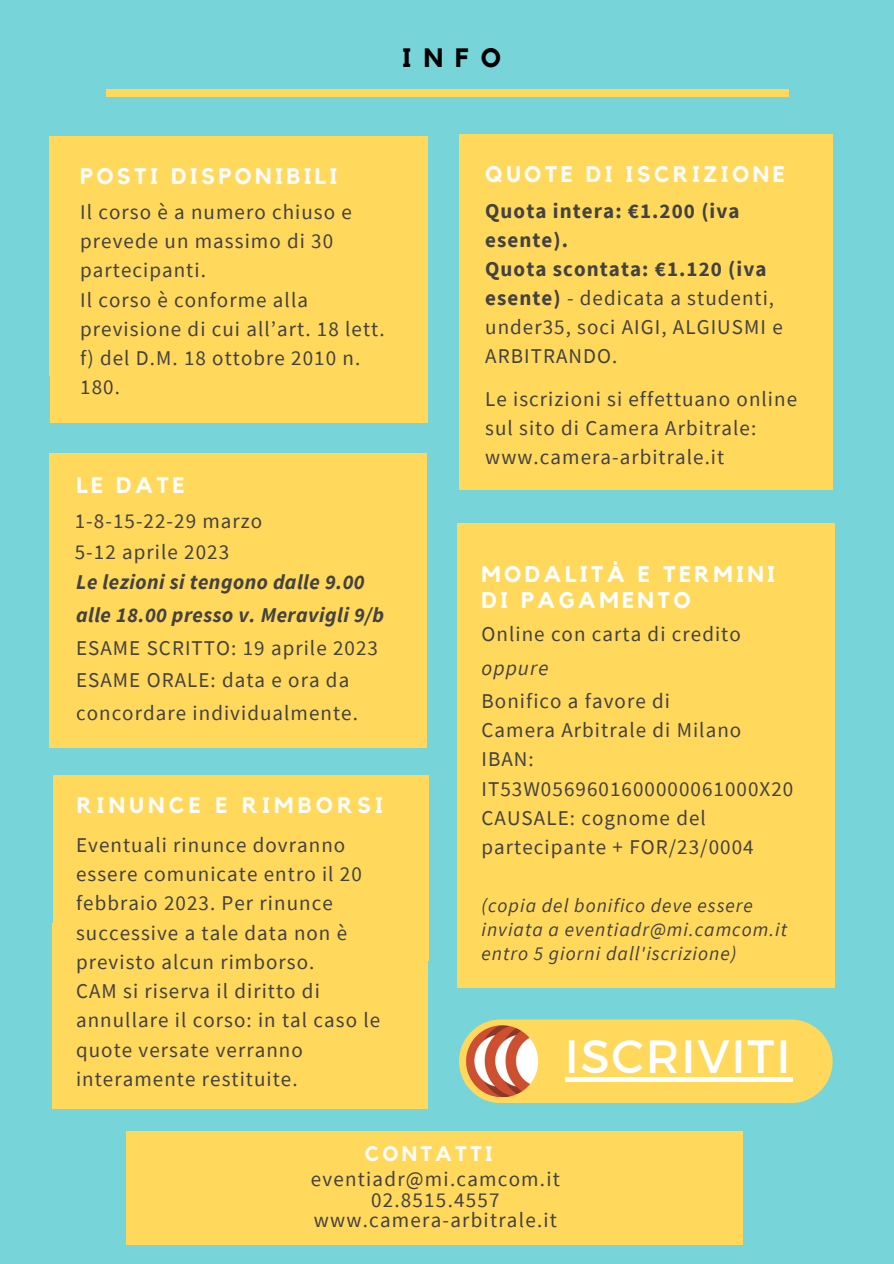
<style>
.page{position:relative;width:894px;height:1264px;background:#fff}
.page>*{position:absolute;margin:0;border:0;box-sizing:border-box;transform-origin:0 0}
.t1{font:46.65px "Montserrat";letter-spacing:.04em;color:#fff}
.t2{font:700 26.55px "Kollektif";color:#000}
.t3{font:700 22.5px "Kollektif";letter-spacing:.15em;color:#fffcf9}
.t4{font:700 22.5px/26px "Kollektif";letter-spacing:.15em;color:#fff}
.t5{font:700 22.5px "Kollektif";letter-spacing:.19em;color:#fffcf9}
.t6{font:21px/29.2px "Source Sans Pro";letter-spacing:.05em;color:#424242}
.t7{font:700 21px/29px "Source Sans Pro";letter-spacing:.05em;color:#424242}
.t8{font:italic 700 21px/32.7px "Source Sans Pro";letter-spacing:.02em;color:#424242}
.t9{font:700 21px "Kollektif";letter-spacing:.15em;color:#fffcf9}
.t10{font:italic 21px "Source Sans Pro";letter-spacing:.05em;color:#424242}
.t11{font:italic 19.5px/24.3px "Source Sans Pro";letter-spacing:.05em;color:#424242}
.s1{font-weight:400}
</style>
<div class="page">
<div style="left:0;top:0;width:893px;height:1263px;background:#77d5da"></div>
<div style="left:106px;top:89px;width:682px;height:8px;background:#ffd85c"></div>
<div style="left:457px;top:802px;width:377px;height:185px;background:#ffd85c"></div>
<div style="left:457px;top:523px;width:377px;height:366px;background:#ffd85c"></div>
<div style="left:53px;top:775px;width:375px;height:185px;background:#ffd85c"></div>
<div style="left:52px;top:923px;width:375px;height:185px;background:#ffd85c"></div>
<div style="left:50px;top:580px;width:377px;height:167px;background:#ffd85c"></div>
<div style="left:50px;top:454px;width:377px;height:166px;background:#ffd85c"></div>
<div style="left:50px;top:137px;width:377px;height:238px;background:#ffd85c"></div>
<div style="left:50px;top:256px;width:378px;height:167px;background:#ffd85c"></div>
<div style="left:127px;top:1131px;width:616px;height:113px;background:#ffd85c"></div>
<div style="left:459px;top:134px;width:372px;height:235px;background:#ffd85c"></div>
<div style="left:459px;top:305px;width:372px;height:184px;background:#ffd85c"></div>
<div style="left:459px;top:1019px;width:373px;height:83px;background:#ffd85c;border-radius:42px"></div>
<img style="left:466px;top:1025px;width:72px;height:72px">
<hr style="left:564px;top:1077px;width:228px;height:4px;background:#fff">
<p class="t2" style="left:402px;top:46px;width:100px">INFO</p>
<p class="t3" style="left:80px;top:166px;width:259px">POSTI DISPONIBILI</p>
<p class="t6" style="left:80px;top:197px;width:306px">Il corso è a numero chiuso e prevede un massimo di 30 partecipanti.<br>Il corso è conforme alla previsione di cui all’art. 18 lett. f) del D.M. 18 ottobre 2010 n.<br>180.</p>
<p class="t3" style="left:76px;top:474px;width:110px">LE DATE</p>
<p class="t6" style="left:75px;top:504px;width:189px;line-height:31.5px">1-8-15-22-29 marzo<br>5-12 aprile 2023</p>
<p class="t8" style="left:76px;top:565px;width:309px">Le lezioni si tengono dalle 9.00 alle 18.00 presso v. Meravigli 9/b</p>
<p class="t6" style="left:76px;top:631px;width:303px;line-height:32.7px">ESAME SCRITTO: 19 aprile 2023<br>ESAME ORALE: data e ora da concordare individualmente.</p>
<p class="t5" style="left:77px;top:794px;width:308px">RINUNCE E RIMBORSI</p>
<p class="t6" style="left:76px;top:829px;width:305px">Eventuali rinunce dovranno essere comunicate entro il 20 febbraio 2023. Per rinunce successive a tale data non è previsto alcun rimborso.<br>CAM si riserva il diritto di annullare il corso: in tal caso le quote versate verranno interamente restituite.</p>
<p class="t3" style="left:485px;top:163px;width:301px">QUOTE DI ISCRIZIONE</p>
<p class="t7" style="left:485px;top:196px;width:299px">Quota intera: €1.200 (iva esente).<br>Quota scontata: €1.120 (iva esente) <span class="s1">- dedicata a studenti, under35, soci AIGI, ALGIUSMI e<br>ARBITRANDO.</span></p>
<p class="t6" style="left:485px;top:384px;width:313px">Le iscrizioni si effettuano online sul sito di Camera Arbitrale: www.camera-arbitrale.it</p>
<p class="t4" style="left:481px;top:562px;width:295px">MODALITÀ E TERMINI<br>DI PAGAMENTO</p>
<p class="t6" style="left:481px;top:619px;width:261px">Online con carta di credito</p>
<p class="t10" style="left:481px;top:654px;width:68px">oppure</p>
<p class="t6" style="left:481px;top:685px;width:313px">Bonifico a favore di<br>Camera Arbitrale di Milano<br>IBAN:<br>IT53W0569601600000061000X20<br>CAUSALE: cognome del partecipante + FOR/23/0004</p>
<p class="t11" style="left:481px;top:892px;width:307px">(copia del bonifico deve essere inviata a eventiadr@mi.camcom.it entro 5 giorni dall'iscrizione)</p>
<h1 class="t1" style="left:564px;top:1026px;width:227px">ISCRIVITI</h1>
<p class="t9" style="left:365px;top:1144px;width:129px">CONTATTI</p>
<p class="t6" style="left:310px;top:1168px;width:251px;line-height:20.2px;text-align:center">eventiadr@mi.camcom.it<br>02.8515.4557 www.camera-arbitrale.it</p>
</div>
